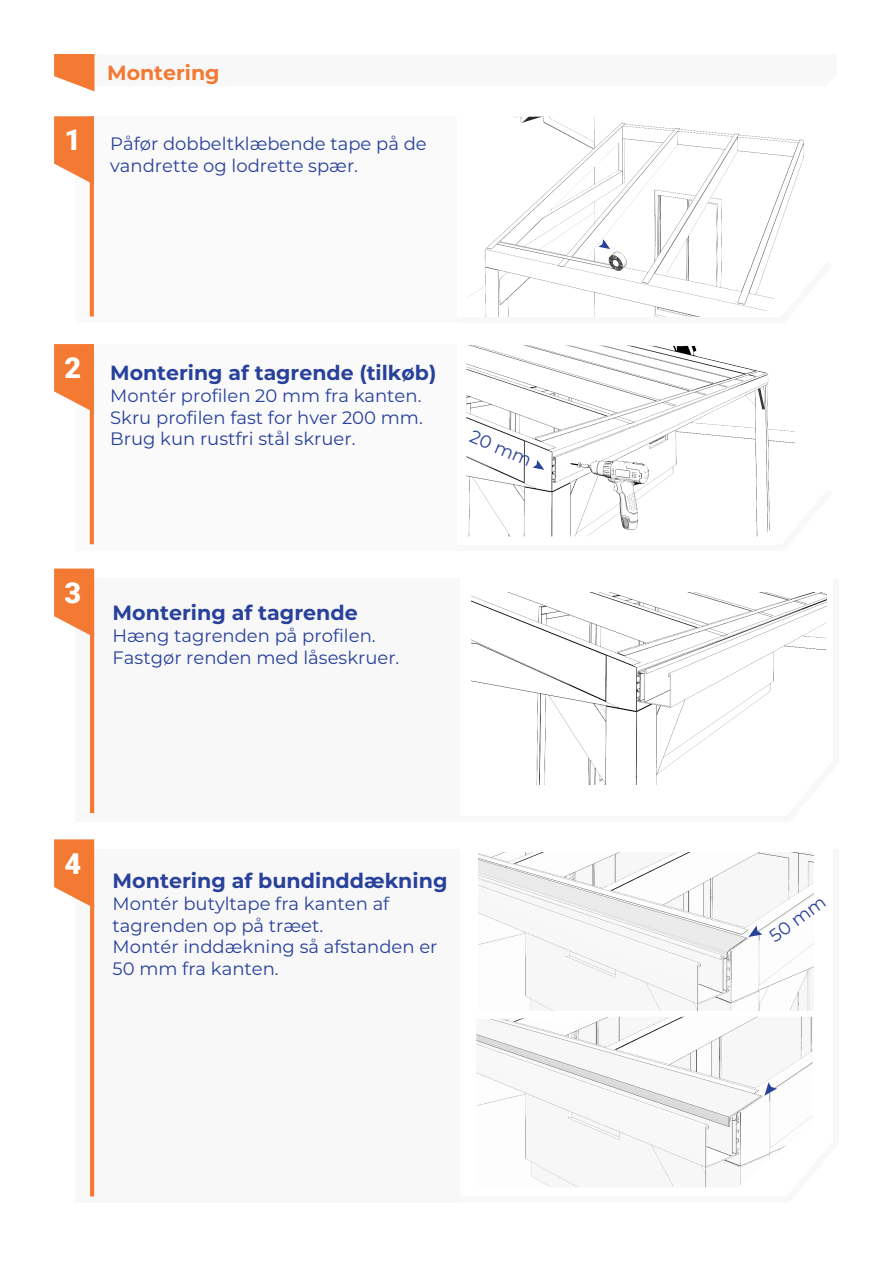
<style>
.page{position:relative;width:893px;height:1263px;background:#fff}
.page>*{position:absolute;margin:0;border:0;box-sizing:border-box;transform-origin:0 0}
.t1{font:900 28.8px "Roboto";color:#fff}
.t2{font:700 20.7px "Montserrat";color:#28419b}
.t3{font:700 20.4px "Montserrat";color:#28419b}
.t4{font:700 20.4px "Montserrat";color:#f47932}
.t5{font:18px/21.6px "Montserrat";color:#28419b}
</style>
<div class="page">
<img style="left:496px;top:116px;width:308px;height:123px">
<div style="left:75px;top:578px;width:384px;height:244px;background:#f8f8f8"></div>
<svg style="left:54px;top:568px;width:40px;height:67px;background:#f58b4e"></svg>
<hr style="left:90px;top:633px;width:4px;height:180px;background:#f47933">
<svg style="left:471px;top:592px;width:356px;height:193px"></svg>
<div style="left:75px;top:849px;width:384px;height:354px;background:#f8f8f8"></div>
<svg style="left:54px;top:839px;width:40px;height:67px;background:#f58b4e"></svg>
<hr style="left:90px;top:904px;width:4px;height:292px;background:#f47933">
<svg style="left:476px;top:855px;width:338px;height:333px"></svg>
<svg style="left:54px;top:54px;width:41px;height:37px"></svg>
<div style="left:75px;top:116px;width:381px;height:207px;background:#f8f8f8"></div>
<div style="left:75px;top:344px;width:381px;height:207px;background:#f8f8f8"></div>
<svg style="left:54px;top:116px;width:36px;height:69px"></svg>
<svg style="left:54px;top:344px;width:36px;height:68px"></svg>
<svg style="left:90px;top:116px;width:4px;height:200px"></svg>
<svg style="left:90px;top:344px;width:4px;height:200px"></svg>
<img style="left:466px;top:345px;width:329px;height:191px">
<svg style="left:466px;top:239px;width:310px;height:78px"></svg>
<svg style="left:533px;top:460px;width:11px;height:10px"></svg>
<svg style="left:765px;top:1082px;width:12px;height:13px"></svg>
<img style="left:478px;top:852px;width:335px;height:158px">
<svg style="left:748px;top:926px;width:14px;height:11px"></svg>
<p class="t1" style="left:64px;top:119px;width:18px">1</p>
<p class="t4" style="left:107px;top:58px;width:114px">Montering</p>
<p class="t5" style="left:110px;top:132px;width:318px">Påfør dobbeltklæbende tape på de vandrette og lodrette spær.</p>
<p class="t1" style="left:64px;top:347px;width:18px">2</p>
<p class="t3" style="left:110px;top:358px;width:328px">Montering af tagrende (tilkøb)</p>
<p class="t5" style="left:110px;top:384px;width:314px;text-align:justify">Montér profilen 20 mm fra kanten.<br>Skru profilen fast for hver 200 mm.<br>Brug kun rustfri stål skruer.</p>
<p class="t5" style="left:475px;top:425px;width:67px;rotate:23deg">20 mm</p>
<p class="t1" style="left:65px;top:572px;width:18px">3</p>
<p class="t2" style="left:113px;top:598px;width:247px">Montering af tagrende</p>
<p class="t5" style="left:113px;top:625px;width:288px">Hæng tagrenden på profilen.<br>Fastgør renden med låseskruer.</p>
<p class="t1" style="left:65px;top:843px;width:18px">4</p>
<p class="t2" style="left:113px;top:865px;width:336px">Montering af bundinddækning</p>
<p class="t5" style="left:113px;top:892px;width:326px">Montér butyltape fra kanten af tagrenden op på træet.<br>Montér inddækning så afstanden er<br>50 mm fra kanten.</p>
<p class="t5" style="left:765px;top:928px;width:67px;rotate:-36deg">50 mm</p>
</div>
